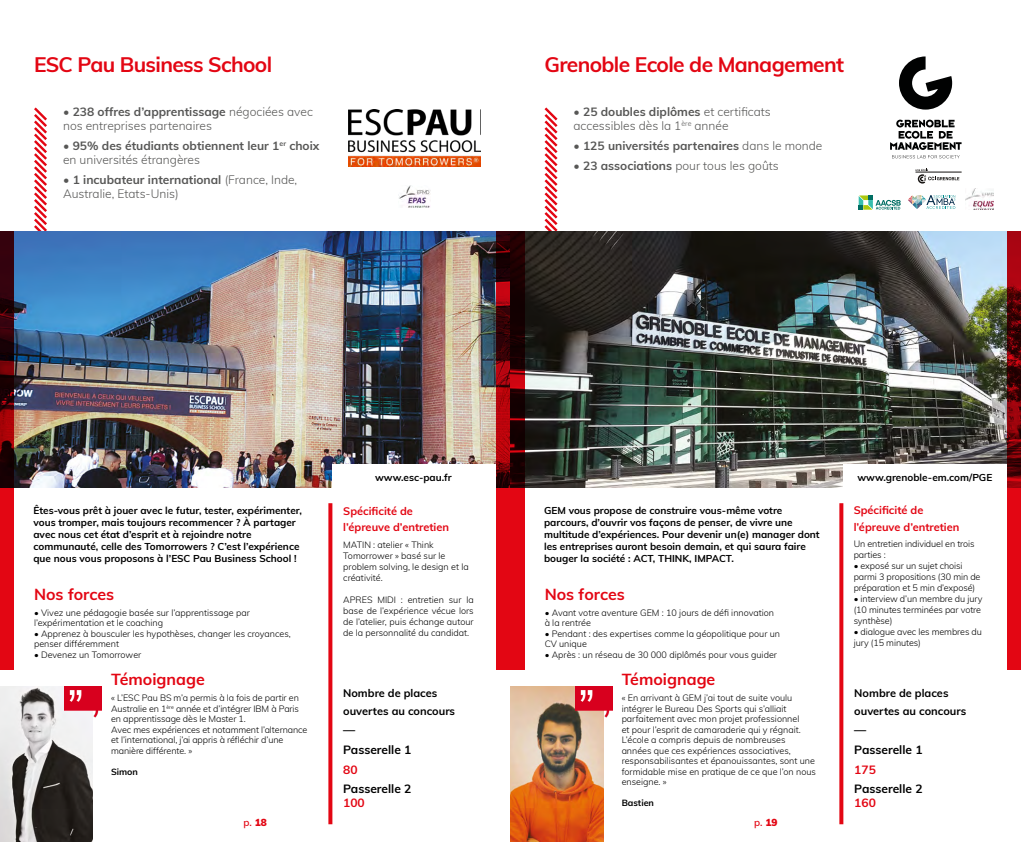
<style>
.page{position:relative;width:1021px;height:842px;background:#fff}
.page>*{position:absolute;margin:0;border:0;box-sizing:border-box;transform-origin:0 0}
.t1{font:700 21px "Muli";letter-spacing:-.03em;color:#e30613}
.t2{font:700 16px "Muli";color:#e30613}
.t3{font:300 12px/14px "Muli";color:#575756}
.t4{font:700 12px/14px "Muli";color:#575756}
.t5{font:700 12px/19.7px "Muli";color:#000}
.t6{font:700 12px "Muli";color:#e30613}
.t7{font:700 11px/16.7px "Muli";color:#e30613}
.t8{font:700 11px/18px "Muli";color:#000}
.t9{font:700 10px/12px "Muli";color:#000}
.t10{font:600 10px "Muli";color:#e30613}
.t11{font:300 9px/10.5px "Muli";color:#000}
.t12{font:700 9px "Muli";color:#000}
.s1{font-weight:700}
.s2{font-weight:300}
.s3{font-weight:900}
</style>
<div class="page">
<svg style="left:34px;top:107px;width:13px;height:124px"></svg>
<svg style="left:544px;top:107px;width:14px;height:124px"></svg>
<img style="left:14px;top:231px;width:482px;height:257px">
<img style="left:399px;top:186px;width:31px;height:22px">
<svg style="left:328px;top:503px;width:4px;height:321px"></svg>
<img style="left:348px;top:109px;width:132px;height:58px">
<div style="left:332px;top:465px;width:164px;height:27px;background:#fff"></div>
<img style="left:0;top:686px;width:93px;height:156px">
<img style="left:524px;top:231px;width:482px;height:257px">
<svg style="left:839px;top:503px;width:4px;height:321px"></svg>
<svg style="left:899px;top:56px;width:53px;height:54px"></svg>
<svg style="left:890px;top:120px;width:71px;height:38px"></svg>
<hr style="left:915px;top:172px;width:46px;height:1px;background:#13100e">
<svg style="left:915px;top:169px;width:44px;height:15px"></svg>
<img style="left:510px;top:686px;width:93px;height:156px">
<div style="left:843px;top:465px;width:163px;height:27px;background:#fff"></div>
<svg style="left:858px;top:195px;width:42px;height:14px"></svg>
<svg style="left:908px;top:195px;width:47px;height:14px"></svg>
<img style="left:965px;top:188px;width:28px;height:22px">
<img style="left:65px;top:686px;width:37px;height:32px">
<img style="left:575px;top:686px;width:37px;height:32px">
<svg style="left:0;top:231px;width:14px;height:438px;background:#82030c"></svg>
<svg style="left:1006px;top:231px;width:14px;height:438px;background:#a11119"></svg>
<svg style="left:496px;top:231px;width:28px;height:438px;background:#8b030b"></svg>
<h1 class="t1" style="left:34px;top:49px;width:240px">ESC Pau Business School</h1>
<h3 class="t3" style="left:63px;top:104px;width:251px"><span class="s1">• 238 offres d’apprentissage</span> négociées avec nos entreprises partenaires</h3>
<h3 class="t4" style="left:63px;top:138px;width:258px">• 95% des étudiants obtiennent leur 1<sup>er</sup> choix <span class="s2">en universités étrangères</span></h3>
<h3 class="t3" style="left:63px;top:172px;width:236px"><span class="s1">• 1 incubateur international</span> (France, Inde,<br>Australie, Etats-Unis)</h3>
<h1 class="t1" style="left:544px;top:49px;width:301px">Grenoble Ecole de Management</h1>
<h3 class="t3" style="left:573px;top:104px;width:199px"><span class="s1">• 25 doubles diplômes</span> et certificats accessibles dès la 1<sup>ère</sup> année</h3>
<h3 class="t4" style="left:573px;top:138px;width:250px">• 125 universités partenaires <span class="s2">dans le monde</span></h3>
<h3 class="t3" style="left:573px;top:158px;width:207px"><span class="s1">• 23 associations</span> pour tous les goûts</h3>
<p class="t9" style="left:375px;top:471px;width:78px">www.esc-pau.fr</p>
<p class="t9" style="left:33px;top:503px;width:270px">Êtes-vous prêt à jouer avec le futur, tester, expérimenter, vous tromper, mais toujours recommencer ? À partager avec nous cet état d’esprit et à rejoindre notre communauté, celle des Tomorrowers ? C’est l’expérience que nous vous proposons à l’ESC Pau Business School !</p>
<p class="t7" style="left:343px;top:502px;width:107px">Spécificité de l’épreuve d’entretien</p>
<p class="t11" style="left:343px;top:539px;width:127px;line-height:11px">MATIN : atelier « Think<br>Tomorrower » basé sur le problem solving, le design et la créativité.</p>
<p class="t11" style="left:343px;top:594px;width:132px;line-height:11px;text-align:justify">APRES MIDI : entretien sur la base de l’expérience vécue lors de l’atelier, puis échange autour de la personnalité du candidat.</p>
<h2 class="t2" style="left:34px;top:582px;width:82px">Nos forces</h2>
<p class="t11" style="left:34px;top:607px;width:217px">• Vivez une pédagogie basée sur l’apprentissage par l’expérimentation et le coaching</p>
<p class="t11" style="left:34px;top:628px;width:258px">• Apprenez à bousculer les hypothèses, changer les croyances, penser différemment</p>
<p class="t11" style="left:34px;top:649px;width:109px">• Devenez un Tomorrower</p>
<h2 class="t2" style="left:111px;top:668px;width:95px">Témoignage</h2>
<p class="t11" style="left:111px;top:692px;width:198px">« L’ESC Pau BS m’a permis à la fois de partir en Australie en 1<sup>ère</sup> année et d’intégrer IBM à Paris en apprentissage dès le Master 1.<br>Avec mes expériences et notamment l’alternance et l’international, j’ai appris à réfléchir d’une manière différente. »</p>
<p class="t12" style="left:111px;top:765px;width:28px">Simon</p>
<p class="t8" style="left:343px;top:683px;width:113px">Nombre de places ouvertes au concours</p>
<h3 class="t5" style="left:343px;top:719px;width:70px">—<br>Passerelle 1</h3>
<h3 class="t6" style="left:343px;top:760px;width:16px">80</h3>
<h3 class="t5" style="left:343px;top:778px;width:70px">Passerelle 2</h3>
<h3 class="t6" style="left:343px;top:794px;width:23px">100</h3>
<p class="t9" style="left:857px;top:471px;width:136px">www.grenoble-em.com/PGE</p>
<p class="t9" style="left:544px;top:503px;width:277px">GEM vous propose de construire vous-même votre parcours, d’ouvrir vos façons de penser, de vivre une multitude d’expériences. Pour devenir un(e) manager dont les entreprises auront besoin demain, et qui saura faire bouger la société : ACT, THINK, IMPACT.</p>
<p class="t7" style="left:853px;top:501px;width:107px">Spécificité de l’épreuve d’entretien</p>
<p class="t11" style="left:853px;top:538px;width:122px;line-height:11px">Un entretien individuel en trois parties :</p>
<p class="t11" style="left:853px;top:560px;width:128px;line-height:11px">• exposé sur un sujet choisi parmi 3 propositions (30 min de préparation et 5 min d’exposé)</p>
<p class="t11" style="left:853px;top:593px;width:130px;line-height:11px">• interview d’un membre du jury (10 minutes terminées par votre synthèse)</p>
<p class="t11" style="left:853px;top:626px;width:130px;line-height:11px">• dialogue avec les membres du jury (15 minutes)</p>
<h2 class="t2" style="left:544px;top:582px;width:82px">Nos forces</h2>
<p class="t11" style="left:544px;top:607px;width:231px">• Avant votre aventure GEM : 10 jours de défi innovation à la rentrée</p>
<p class="t11" style="left:544px;top:628px;width:237px">• Pendant : des expertises comme la géopolitique pour un<br>CV unique</p>
<p class="t11" style="left:544px;top:649px;width:234px">• Après : un réseau de 30 000 diplômés pour vous guider</p>
<h2 class="t2" style="left:621px;top:668px;width:95px">Témoignage</h2>
<p class="t11" style="left:621px;top:692px;width:196px">« En arrivant à GEM j’ai tout de suite voulu intégrer le Bureau Des Sports qui s’alliait parfaitement avec mon projet professionnel<br>et pour l’esprit de camaraderie qui y régnait.<br>L’école a compris depuis de nombreuses années que ces expériences associatives, responsabilisantes et épanouissantes, sont une formidable mise en pratique de ce que l’on nous enseigne. »</p>
<p class="t12" style="left:621px;top:796px;width:34px">Bastien</p>
<p class="t8" style="left:854px;top:683px;width:113px">Nombre de places ouvertes au concours</p>
<h3 class="t5" style="left:854px;top:719px;width:70px">—<br>Passerelle 1</h3>
<h3 class="t6" style="left:854px;top:760px;width:23px">175</h3>
<h3 class="t5" style="left:854px;top:778px;width:70px">Passerelle 2</h3>
<h3 class="t6" style="left:854px;top:794px;width:23px">160</h3>
<p class="t10" style="left:244px;top:815px;width:25px">p. <span class="s3">18</span></p>
<p class="t10" style="left:754px;top:815px;width:25px">p. <span class="s3">19</span></p>
</div>
